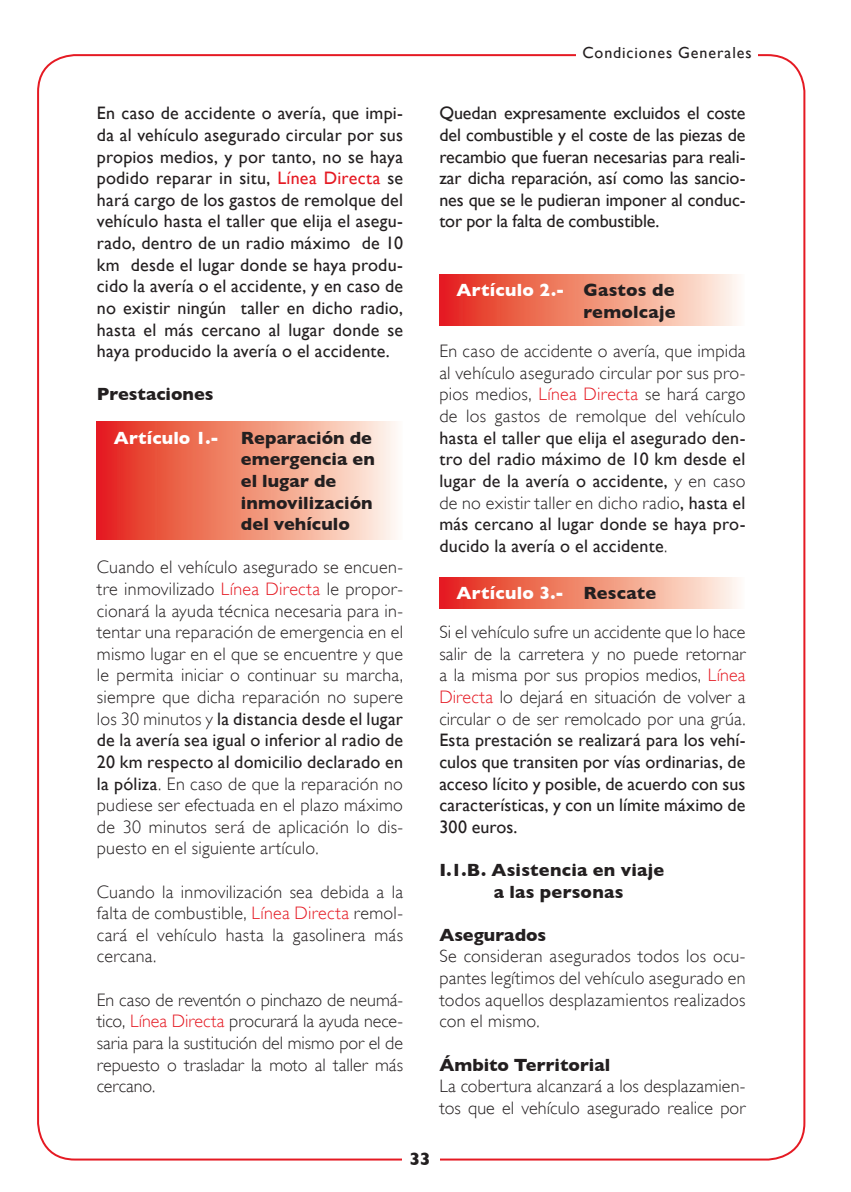
<style>
.page{position:relative;width:851px;height:1192px;background:#fff}
.page>*{position:absolute;margin:0;border:0;box-sizing:border-box;transform-origin:0 0}
.t1{font:300 18px/21.6px "Gill Sans";letter-spacing:.01em;color:#231f20;text-align:justify}
.t2{font:18px/21.6px "Gill Sans";color:#231f20;text-align:justify}
.Articulos{font:700 18px/21.6px "Gill Sans";letter-spacing:.01em;color:#231f20}
.Enunciado___punto{font:700 18px "Gill Sans";color:#231f20}
.Articulos-2{font:700 18px "Gill Sans";letter-spacing:.015em;color:#fff}
.t3{font:16px "Gill Sans";letter-spacing:.055em;color:#231f20}
.s1{color:#e51a23}
.s2{color:#fff}
.s3{font-weight:400}
.s4{color:#231f20}
</style>
<div class="page">
<svg style="left:97px;top:421px;width:299px;height:118px;background:#f18d79"></svg>
<svg style="left:439px;top:274px;width:299px;height:51px;background:#f08d79"></svg>
<svg style="left:439px;top:577px;width:299px;height:31px;background:#f08d79"></svg>
<p class="t3" style="left:582px;top:43px;width:171px">Condiciones Generales</p>
<p class="t2" style="left:97px;top:102px;width:308px">En caso de accidente o avería, que impi - da al vehículo asegurado circular por sus propios medios, y por tanto, no se haya podido reparar in situ, <span class="s1">Línea Directa</span> se hará cargo de los gastos de remolque del vehículo hasta el taller que elija el asegu - rado, dentro de un radio máximo de 10 km desde el lugar donde se haya produ - cido la avería o el accidente, y en caso de no existir ningún taller en dicho radio, hasta el más cercano al lugar donde se haya producido la avería o el accidente.</p>
<p class="Enunciado___punto" style="left:97px;top:383px;width:118px">Prestaciones</p>
<p class="Articulos" style="left:241px;top:426px;width:135px;text-indent:-127px"><span class="s2">Artículo 1.-</span> Reparación de emergencia en el lugar de inmovilización del vehículo</p>
<p class="t1" style="left:97px;top:556px;width:308px">Cuando el vehículo asegurado se encuen - tre inmovilizado <span class="s1">Línea Directa</span> le propor - cionará la ayuda técnica necesaria para in - tentar una reparación de emergencia en el mismo lugar en el que se encuentre y que le permita iniciar o continuar su marcha, siempre que dicha reparación no supere los 30 minutos y <span class="s3">la distancia desde el lugar de la avería sea igual o inferior al radio de 20 km respecto al domicilio declarado en la póliza</span>. En caso de que la reparación no pudiese ser efectuada en el plazo máximo de 30 minutos será de aplicación lo dis - puesto en el siguiente artículo.</p>
<p class="t1" style="left:97px;top:880px;width:308px">Cuando la inmovilización sea debida a la falta de combustible, <span class="s1">Línea Directa</span> remol - cará el vehículo hasta la gasolinera más cercana.</p>
<p class="t1" style="left:97px;top:988px;width:308px">En caso de reventón o pinchazo de neumá - tico, <span class="s1">Línea Directa</span> procurará la ayuda nece - saria para la sustitución del mismo por el de repuesto o trasladar la moto al taller más cercano.</p>
<p class="t2" style="left:439px;top:102px;width:308px">Quedan expresamente excluidos el coste del combustible y el coste de las piezas de recambio que fueran necesarias para reali - zar dicha reparación, así como las sancio - nes que se le pudieran imponer al conduc - tor por la falta de combustible.</p>
<p class="Articulos" style="left:456px;top:279px;width:221px;text-align:right"><span class="s2">Artículo 2.-</span> Gastos de remolcaje</p>
<p class="t1" style="left:439px;top:340px;width:308px">En caso de accidente o avería, que impida al vehículo asegurado circular por sus pro - pios medios, <span class="s1">Línea Directa</span> se hará cargo de los gastos de remolque del vehículo <span class="s3">hasta el taller que elija el asegurado den - tro del radio máximo de 10 km desde el lugar de la avería o accidente,</span> y en caso de no existir taller en dicho radio<span class="s3">, hasta el más cercano al lugar donde se haya pro - ducido la avería o el accidente</span>.</p>
<p class="Articulos-2" style="left:456px;top:581px;width:201px">Artículo 3.- <span class="s4">Rescate</span></p>
<p class="t1" style="left:439px;top:621px;width:308px">Si el vehículo sufre un accidente que lo hace salir de la carretera y no puede retornar a la misma por sus propios medios, <span class="s1">Línea Directa</span> lo dejará en situación de volver a circular o de ser remolcado por una grúa.<br><span class="s3">Esta prestación se realizará para los vehí - culos que transiten por vías ordinarias, de acceso lícito y posible, de acuerdo con sus características, y con un límite máximo de 300 euros.</span></p>
<p class="Articulos" style="left:439px;top:858px;width:226px">I.1.B. Asistencia en viaje</p>
<p class="Articulos" style="left:494px;top:880px;width:131px">a las personas</p>
<p class="Enunciado___punto" style="left:439px;top:923px;width:108px">Asegurados</p>
<p class="t1" style="left:439px;top:945px;width:308px">Se consideran asegurados todos los ocu - pantes legítimos del vehículo asegurado en todos aquellos desplazamientos realizados con el mismo.</p>
<p class="Enunciado___punto" style="left:439px;top:1053px;width:172px">Ámbito Territorial</p>
<p class="t1" style="left:439px;top:1074px;width:308px">La cobertura alcanzará a los desplazamien - tos que el vehículo asegurado realice por</p>
<p class="Articulos" style="left:409px;top:1147px;width:23px">33</p>
</div>
